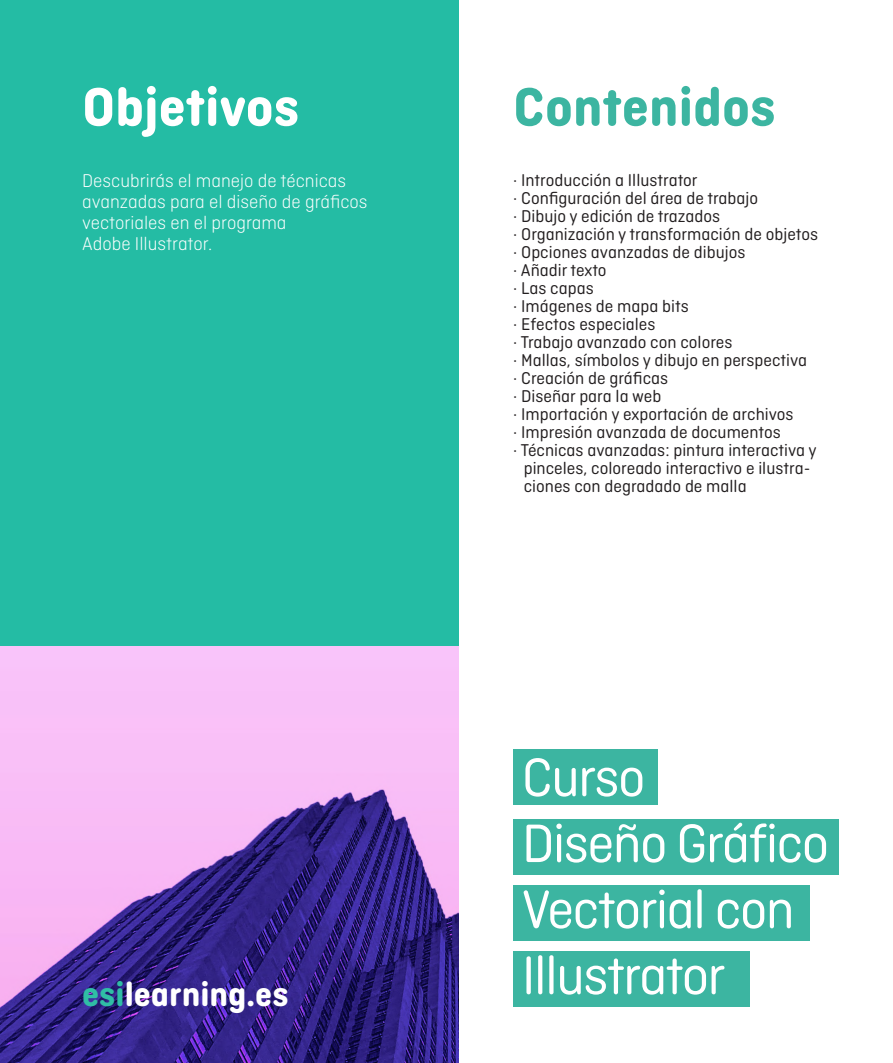
<style>
.page{position:relative;width:893px;height:1063px;background:#fff}
.page>*{position:absolute;margin:0;border:0;box-sizing:border-box;transform-origin:0 0}
.t1{font:57px "Ciutadella Rounded";letter-spacing:-.03em;color:#fff}
.t2{font:700 57px "Ciutadella Rounded";color:#3cb5a1}
.t3{font:700 57px "Ciutadella Rounded";color:#fff}
.TEMA{font:700 36px "Ciutadella Rounded";color:#fff}
.t4{font:300 19.5px/21px "Ciutadella Rounded";color:#fff}
.t5{font:18px/18px "Ciutadella Rounded";color:#231f20}
.s1{color:#30bda5}
</style>
<div class="page">
<div style="left:0;top:0;width:458px;height:682px;background:#24bca4"></div>
<img style="left:0;top:646px;width:458px;height:417px">
<div style="left:513px;top:749px;width:145px;height:55px;background:#3cb5a1"></div>
<div style="left:513px;top:819px;width:326px;height:55px;background:#3cb5a1"></div>
<div style="left:513px;top:885px;width:297px;height:56px;background:#3cb5a1"></div>
<div style="left:513px;top:951px;width:236px;height:56px;background:#3cb5a1"></div>
<p class="t3" style="left:82px;top:74px;width:219px">Objetivos</p>
<p class="t2" style="left:513px;top:74px;width:264px">Contenidos</p>
<p class="t5" style="left:513px;top:171px;width:186px">· Introducción a Illustrator</p>
<p class="t5" style="left:513px;top:189px;width:246px">· Configuración del área de trabajo</p>
<p class="t5" style="left:513px;top:207px;width:209px">· Dibujo y edición de trazados</p>
<p class="t5" style="left:513px;top:225px;width:306px">· Organización y transformación de objetos</p>
<p class="t5" style="left:513px;top:243px;width:234px">· Opciones avanzadas de dibujos</p>
<p class="t5" style="left:513px;top:261px;width:95px">· Añadir texto</p>
<p class="t5" style="left:513px;top:279px;width:82px">· Las capas</p>
<p class="t5" style="left:513px;top:297px;width:177px">· Imágenes de mapa bits</p>
<p class="t5" style="left:513px;top:315px;width:144px">· Efectos especiales</p>
<p class="t5" style="left:513px;top:333px;width:221px">· Trabajo avanzado con colores</p>
<p class="t5" style="left:513px;top:351px;width:295px">· Mallas, símbolos y dibujo en perspectiva</p>
<p class="t5" style="left:513px;top:369px;width:156px">· Creación de gráficas</p>
<p class="t5" style="left:513px;top:387px;width:150px">· Diseñar para la web</p>
<p class="t5" style="left:513px;top:405px;width:282px">· Importación y exportación de archivos</p>
<p class="t5" style="left:513px;top:423px;width:269px">· Impresión avanzada de documentos</p>
<p class="t5" style="left:524px;top:441px;width:295px;text-indent:-10px">· Técnicas avanzadas: pintura interactiva y pinceles, coloreado interactivo e ilustra&shy;ciones con degradado de malla</p>
<p class="t4" style="left:82px;top:170px;width:287px">Descubrirás el manejo de técnicas avanzadas para el diseño de gráficos vectoriales en el programa</p>
<p class="t4" style="left:82px;top:233px;width:132px">Adobe Illustrator.</p>
<p class="TEMA" style="left:82px;top:973px;width:208px"><span class="s1">esi</span>learning.es</p>
<p class="t1" style="left:522px;top:746px;width:125px">Curso</p>
<p class="t1" style="left:522px;top:812px;width:309px">Diseño Gráfico</p>
<p class="t1" style="left:522px;top:878px;width:274px">Vectorial con</p>
<p class="t1" style="left:522px;top:944px;width:205px">Illustrator</p>
</div>
